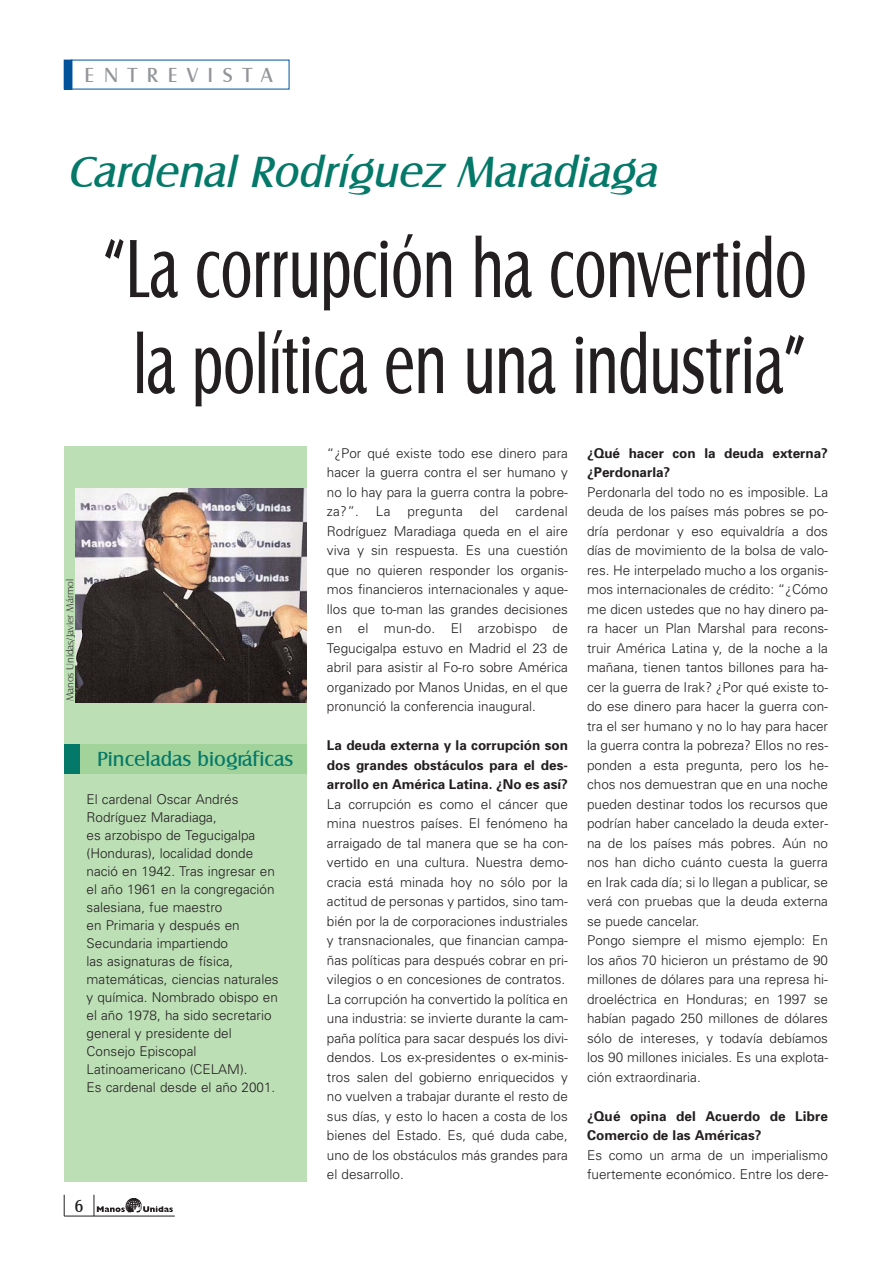
<style>
.page{position:relative;width:893px;height:1263px;background:#fff}
.page>*{position:absolute;margin:0;border:0;box-sizing:border-box;transform-origin:0 0}
.t1{font:85.5px/96px "Castle T";color:#231f20;text-align:center;scale:.67 1}
.t2{font:italic 45px "Castle T";color:#057969}
.t3{font:21px "Castle T";color:#057969}
.t4{font:21px "Castle T";letter-spacing:.46em;color:#939598}
.t5{font:18px "Castle T";color:#231f20}
.t6{font:300 13.5px/19.5px "Univers";color:#231f20}
.t7{font:700 13.5px/19.5px "Univers";color:#231f20}
.t8{font:300 13.5px "Univers";letter-spacing:.02em;color:#231f20}
.t9{font:10.5px "Castle T Ligh";color:#231f20}
</style>
<div class="page">
<div style="left:64px;top:446px;width:242px;height:736px;background:#bddfb6"></div>
<img style="left:76px;top:489px;width:230px;height:213px">
<div style="left:64px;top:60px;width:8px;height:29px;background:#00529b"></div>
<div style="left:64px;top:744px;width:242px;height:30px;background:#a2d39a"></div>
<div style="left:64px;top:744px;width:15px;height:30px;background:#057969"></div>
<svg style="left:64px;top:1195px;width:1px;height:21px"></svg>
<hr style="left:64px;top:1216px;width:111px;height:1px;background:#231f20">
<svg style="left:94px;top:1195px;width:79px;height:21px"></svg>
<h3 class="t4" style="left:85px;top:61px;width:190px">ENTREVISTA</h3>
<h2 class="t2" style="left:67px;top:142px;width:601px">Cardenal Rodríguez Maradiaga</h2>
<h1 class="t1" style="left:102px;top:215px;width:1052px">“La corrupción ha convertido la política en una industria”</h1>
<p class="t9" style="left:63px;top:701px;width:124px;rotate:-90deg">Manos Unidas/Javier Mármol</p>
<h3 class="t3" style="left:97px;top:746px;width:198px">Pinceladas biográficas</h3>
<p class="t6" style="left:87px;top:792px;width:193px;line-height:18px">El cardenal Oscar Andrés<br>Rodríguez Maradiaga,<br>es arzobispo de Tegucigalpa (Honduras), localidad donde nació en 1942. Tras ingresar en el año 1961 en la congregación salesiana, fue maestro<br>en Primaria y después en<br>Secundaria impartiendo<br>las asignaturas de física, matemáticas, ciencias naturales y química. Nombrado obispo en el año 1978, ha sido secretario general y presidente del<br>Consejo Episcopal<br>Latinoamericano (CELAM).<br>Es cardenal desde el año 2001.</p>
<p class="t6" style="left:327px;top:444px;width:242px;text-align:justify">“¿Por qué existe todo ese dinero para hacer la guerra contra el ser humano y no lo hay para la guerra contra la pobre&shy;za?”.</p>
<p class="t6" style="left:327px;top:503px;width:242px;text-align:justify;text-indent:189px">cardenal Rodríguez Maradiaga queda en el aire viva y sin respuesta. Es una cuestión que no quieren responder los organis&shy;mos financieros internacionales y aque&shy;llos que to-man las grandes decisiones en el mun-do. El arzobispo de Tegucigalpa estuvo en Madrid el 23 de abril para asistir al Fo-ro sobre América organizado por Manos Unidas, en el que pronunció la conferencia inaugural.</p>
<p class="t7" style="left:327px;top:737px;width:242px;text-align:justify">La deuda externa y la corrupción son dos grandes obstáculos para el des&shy;arrollo en América Latina. ¿No es así?</p>
<p class="t6" style="left:327px;top:795px;width:242px">La corrupción es como el cáncer que mina nuestros países. El fenómeno ha arraigado de tal manera que se ha con&shy;vertido en una cultura. Nuestra demo&shy;cracia está minada hoy no sólo por la actitud de personas y partidos, sino tam&shy;bién por la de corporaciones industriales y transnacionales, que financian campa&shy;ñas políticas para después cobrar en pri&shy;vilegios o en concesiones de contratos.<br>La corrupción ha convertido la política en una industria: se invierte durante la cam&shy;paña política para sacar después los divi&shy;dendos. Los ex-presidentes o ex-minis&shy;tros salen del gobierno enriquecidos y no vuelven a trabajar durante el resto de sus días, y esto lo hacen a costa de los bienes del Estado. Es, qué duda cabe, uno de los obstáculos más grandes para el desarrollo.</p>
<p class="t6" style="left:376px;top:503px;width:16px">La</p>
<p class="t8" style="left:407px;top:506px;width:57px">pregunta</p>
<p class="t6" style="left:480px;top:503px;width:20px">del</p>
<p class="t7" style="left:587px;top:444px;width:242px">¿Qué hacer con la deuda externa? ¿Perdonarla?</p>
<p class="t6" style="left:587px;top:483px;width:242px">Perdonarla del todo no es imposible. La deuda de los países más pobres se po&shy;dría perdonar y eso equivaldría a dos días de movimiento de la bolsa de valo&shy;res. He interpelado mucho a los organis&shy;mos internacionales de crédito: “¿Cómo me dicen ustedes que no hay dinero pa&shy;ra hacer un Plan Marshal para recons&shy;truir América Latina y, de la noche a la mañana, tienen tantos billones para ha&shy;cer la guerra de Irak? ¿Por qué existe to&shy;do ese dinero para hacer la guerra con&shy;tra el ser humano y no lo hay para hacer la guerra contra la pobreza? Ellos no res&shy;ponden a esta pregunta, pero los he&shy;chos nos demuestran que en una noche pueden destinar todos los recursos que podrían haber cancelado la deuda exter&shy;na de los países más pobres. Aún no nos han dicho cuánto cuesta la guerra en Irak cada día; si lo llegan a publicar, se verá con pruebas que la deuda externa se puede cancelar.<br>Pongo siempre el mismo ejemplo: En los años 70 hicieron un préstamo de 90 millones de dólares para una represa hi&shy;droeléctrica en Honduras; en 1997 se habían pagado 250 millones de dólares sólo de intereses, y todavía debíamos los 90 millones iniciales. Es una explota&shy;ción extraordinaria.</p>
<p class="t7" style="left:587px;top:1107px;width:242px">¿Qué opina del Acuerdo de Libre<br>Comercio de las Américas?</p>
<p class="t6" style="left:587px;top:1146px;width:242px">Es como un arma de un imperialismo fuertemente económico. Entre los dere-</p>
<h3 class="t5" style="left:74px;top:1195px;width:11px">6</h3>
</div>
